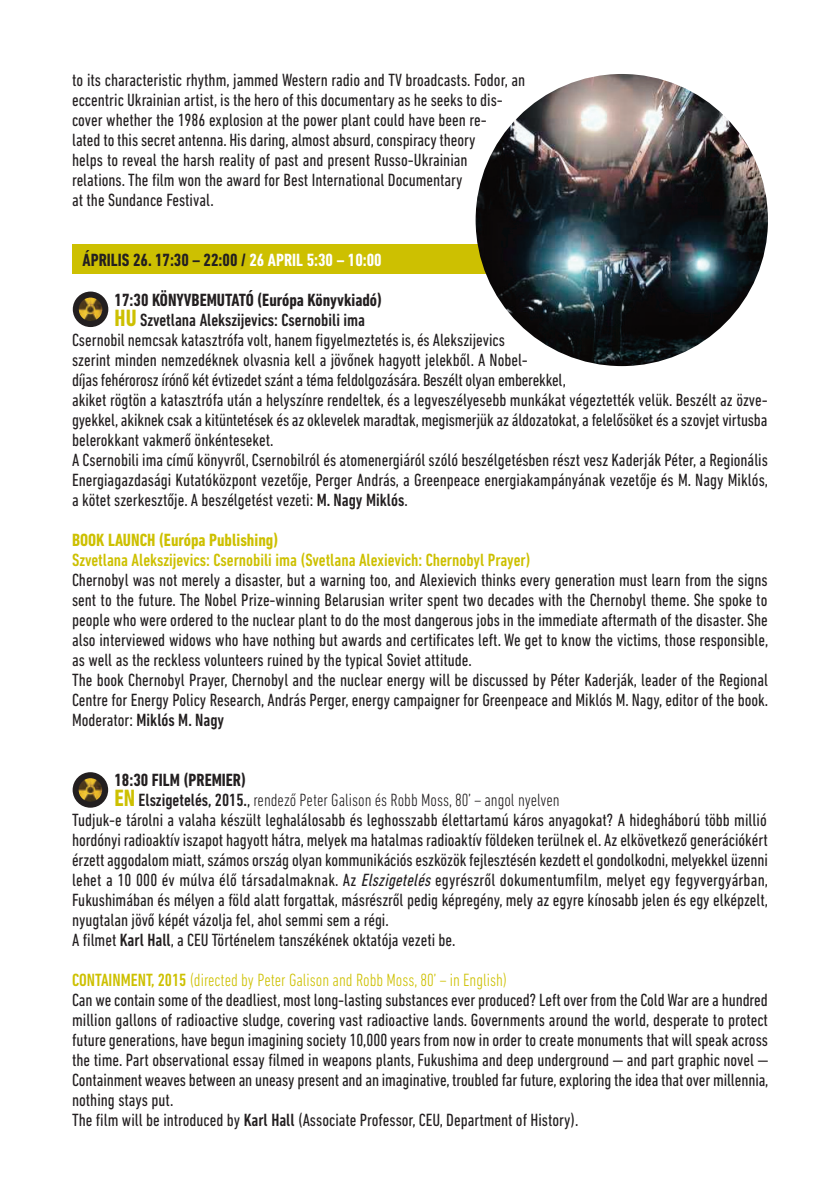
<style>
.page{position:relative;width:840px;height:1191px;background:#fff}
.page>*{position:absolute;margin:0;border:0;box-sizing:border-box;transform-origin:0 0}
.t1{font:condensed 18px/20px "DIN Next LT Pro";color:#231f20}
.t2{font:700 condensed 18px "DIN Next LT Pro";color:#231f20}
.t3{font:500 condensed 18px "DIN Next LT Pro";color:#cdc001}
.t4{font:300 condensed 18px "DIN Next LT Pro";color:#231f20}
.t5{font:500 condensed 18px "DIN Next LT Pro";color:#231f20}
.t6{font:700 condensed 18px "DIN Next LT Pro";color:#cdc001}
.s1{color:#fff}
.s2{font-weight:700;font-size:24px;color:#cdc001}
.s3{font-weight:500}
.s4{font-weight:400}
.s5{font-style:italic}
.s6{font-weight:500;color:#cdc001}
.s7{font-weight:300;color:#cdc001}
</style>
<div class="page">
<div style="left:72px;top:244px;width:454px;height:30px;background:#cdc001"></div>
<svg style="left:73px;top:291px;width:35px;height:36px"></svg>
<svg style="left:73px;top:772px;width:35px;height:35px"></svg>
<img style="left:475px;top:74px;width:292px;height:292px;border-radius:50%">
<p class="t1" style="left:72px;top:71px;width:454px">to its characteristic rhythm, jammed Western radio and TV broadcasts. Fodor, an eccentric Ukrainian artist, is the hero of this documentary as he seeks to dis&shy;cover whether the 1986 explosion at the power plant could have been re-<br>lated to this secret antenna. His daring, almost absurd, conspiracy theory<br>helps to reveal the harsh reality of past and present Russo-Ukrainian<br>relations. The film won the award for Best International Documentary<br>at the Sundance Festival.</p>
<p class="t2" style="left:83px;top:253px;width:300px">ÁPRILIS 26. 17:30 – 22:00 / <span class="s1">26 APRIL 5:30 – 10:00</span></p>
<p class="t2" style="left:114px;top:293px;width:269px">17:30 KÖNYVBEMUTATÓ (Európa Könyvkiadó)</p>
<p class="t5" style="left:114px;top:313px;width:252px"><span class="s2">HU</span> Szvetlana Alekszijevics: Csernobili ima</p>
<p class="t1" style="left:72px;top:331px;width:434px">Csernobil nemcsak katasztrófa volt, hanem figyelmeztetés is, és Alekszijevics</p>
<p class="t1" style="left:72px;top:351px;width:457px">szerint minden nemzedéknek olvasnia kell a jövőnek hagyott jelekből. A Nobel-</p>
<p class="t1" style="left:72px;top:371px;width:495px">díjas fehérorosz írónő két évtizedet szánt a téma feldolgozására. Beszélt olyan emberekkel,</p>
<p class="t1" style="left:72px;top:391px;width:696px">akiket rögtön a katasztrófa után a helyszínre rendeltek, és a legveszélyesebb munkákat végeztették velük. Beszélt az özve-</p>
<p class="t1" style="left:72px;top:411px;width:696px">gyekkel, akiknek csak a kitüntetések és az oklevelek maradtak, megismerjük az áldozatokat, a felelősöket és a szovjet virtusba</p>
<p class="t1" style="left:72px;top:431px;width:203px">belerokkant vakmerő önkénteseket.</p>
<p class="t1" style="left:72px;top:451px;width:697px">A Csernobili ima című könyvről, Csernobilról és atomenergiáról szóló beszélgetésben részt vesz Kaderják Péter, a Regionális</p>
<p class="t1" style="left:72px;top:471px;width:697px">Energiagazdasági Kutatóközpont vezetője, Perger András, a Greenpeace energiakampányának vezetője és M. Nagy Miklós,</p>
<p class="t1" style="left:72px;top:491px;width:337px">a kötet szerkesztője. A beszélgetést vezeti: <span class="s3">M. Nagy Miklós</span>.</p>
<p class="t6" style="left:72px;top:533px;width:208px">BOOK LAUNCH (Európa Publishing)</p>
<p class="t3" style="left:72px;top:553px;width:460px">Szvetlana Alekszijevics: Csernobili ima (Svetlana Alexievich: Chernobyl Prayer)</p>
<p class="t1" style="left:72px;top:571px;width:697px">Chernobyl was not merely a disaster, but a warning too, and Alexievich thinks every generation must learn from the signs sent to the future. The Nobel Prize-winning Belarusian writer spent two decades with the Chernobyl theme. She spoke to people who were ordered to the nuclear plant to do the most dangerous jobs in the immediate aftermath of the disaster. She also interviewed widows who have nothing but awards and certificates left. We get to know the victims, those responsible, as well as the reckless volunteers ruined by the typical Soviet attitude.<br>The book Chernobyl Prayer, Chernobyl and the nuclear energy will be discussed by Péter Kaderják, leader of the Regional Centre for Energy Policy Research, András Perger, energy campaigner for Greenpeace and Miklós M. Nagy, editor of the book.<br>Moderator: <span class="s3">Miklós M. Nagy</span></p>
<p class="t2" style="left:114px;top:773px;width:133px">18:30 FILM (PREMIER)</p>
<p class="t4" style="left:114px;top:793px;width:446px"><span class="s2">EN</span> <span class="s3">Elszigetelés, 2015.</span><span class="s4">,</span> rendező Peter Galison és Robb Moss, 80’ – angol nyelven</p>
<p class="t1" style="left:72px;top:811px;width:695px">Tudjuk-e tárolni a valaha készült leghalálosabb és leghosszabb élettartamú káros anyagokat? A hidegháború több millió</p>
<p class="t1" style="left:72px;top:831px;width:696px">hordónyi radioaktív iszapot hagyott hátra, melyek ma hatalmas radioaktív földeken terülnek el. Az elkövetkező generációkért</p>
<p class="t1" style="left:72px;top:851px;width:697px">érzett aggodalom miatt, számos ország olyan kommunikációs eszközök fejlesztésén kezdett el gondolkodni, melyekkel üzenni</p>
<p class="t1" style="left:72px;top:871px;width:697px">lehet a 10 000 év múlva élő társadalmaknak. Az <span class="s5">Elszigetelés</span>egyrészről dokumentumfilm, melyet egy fegyvergyárban,</p>
<p class="t1" style="left:72px;top:891px;width:697px">Fukushimában és mélyen a föld alatt forgattak, másrészről pedig képregény, mely az egyre kínosabb jelen és egy elképzelt,</p>
<p class="t1" style="left:72px;top:911px;width:318px">nyugtalan jövő képét vázolja fel, ahol semmi sem a régi.</p>
<p class="t1" style="left:72px;top:931px;width:385px">A filmet <span class="s3">Karl Hall</span>, a CEU Történelem tanszékének oktatója vezeti be.</p>
<p class="t1" style="left:72px;top:971px;width:697px"><span class="s6">CONTAINMENT, 2015</span> <span class="s7">(directed by Peter Galison and Robb Moss, 80’ – in English)<br></span>Can we contain some of the deadliest, most long-lasting substances ever produced? Left over from the Cold War are a hundred million gallons of radioactive sludge, covering vast radioactive lands. Governments around the world, desperate to protect future generations, have begun imagining society 10,000 years from now in order to create monuments that will speak across the time. Part observational essay filmed in weapons plants, Fukushima and deep underground — and part graphic novel — Containment weaves between an uneasy present and an imaginative, troubled far future, exploring the idea that over millennia, nothing stays put.<br>The film will be introduced by <span class="s3">Karl Hall</span> (Associate Professor, CEU, Department of History).</p>
</div>
